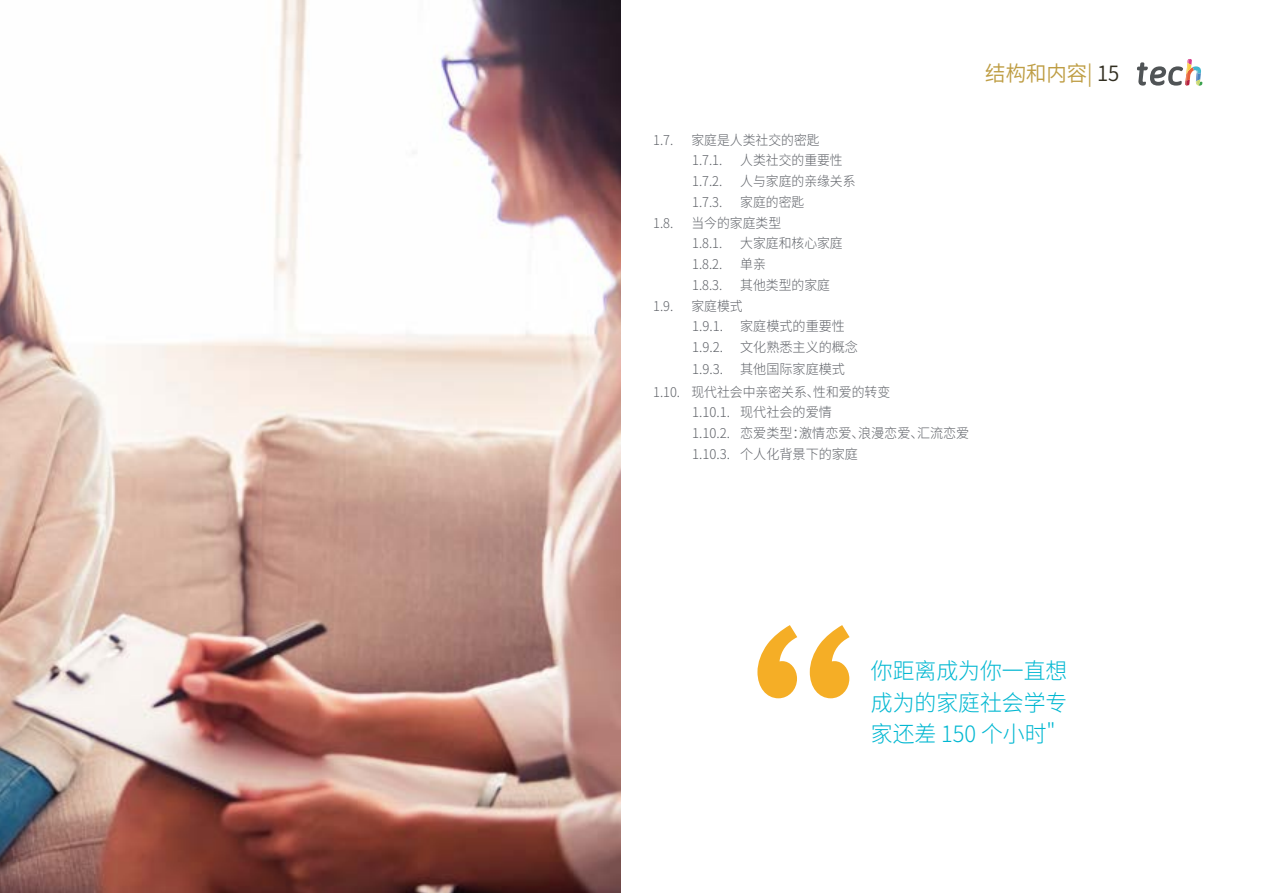
<style>
.page{position:relative;width:1263px;height:893px;background:#fff}
.page>*{position:absolute;margin:0;border:0;box-sizing:border-box;transform-origin:0 0}
.t1{font:300 22.5px/31.5px "Source Han Sans CN";color:#00b7d1;text-align:justify}
.t2{font:21px "Source Han Sans CN";color:#be9d43}
.t3{font:300 13.5px/20.7px "Source Han Sans CN";color:#61646a;scale:.95 1}
.t4{font:300 13.5px/20.7px "Source Han Sans CN";color:#61646a}
.s1{color:#312e20}
</style>
<div class="page">
<svg style="left:1137px;top:59px;width:65px;height:27px"></svg>
<img style="left:0;top:0;width:621px;height:893px">
<svg style="left:757px;top:625px;width:93px;height:73px"></svg>
<h2 class="t2" style="left:985px;top:61px;width:136px">结构和内容| <span class="s1">15</span></h2>
<p class="t3" style="left:653px;top:130px;width:23px">1.7.</p>
<p class="t3" style="left:691px;top:130px;width:136px">家庭是人类社交的密匙<br>1.7.1.</p>
<p class="t3" style="left:740px;top:150px;width:110px">人类社交的重要性</p>
<p class="t3" style="left:692px;top:171px;width:33px">1.7.2.</p>
<p class="t3" style="left:740px;top:171px;width:123px">人与家庭的亲缘关系</p>
<p class="t3" style="left:692px;top:192px;width:33px">1.7.3.</p>
<p class="t3" style="left:740px;top:192px;width:69px">家庭的密匙</p>
<p class="t3" style="left:653px;top:213px;width:23px">1.8.</p>
<p class="t3" style="left:691px;top:213px;width:96px">当今的家庭类型<br>1.8.1.</p>
<p class="t3" style="left:740px;top:233px;width:110px">大家庭和核心家庭</p>
<p class="t3" style="left:692px;top:254px;width:33px">1.8.2.</p>
<p class="t3" style="left:740px;top:254px;width:29px">单亲</p>
<p class="t3" style="left:692px;top:275px;width:33px">1.8.3.</p>
<p class="t3" style="left:740px;top:275px;width:96px">其他类型的家庭</p>
<p class="t3" style="left:653px;top:296px;width:23px">1.9.</p>
<p class="t3" style="left:691px;top:296px;width:56px">家庭模式<br>1.9.1.</p>
<p class="t4" style="left:740px;top:316px;width:106px">家庭模式的重要性</p>
<p class="t4" style="left:692px;top:337px;width:32px">1.9.2.</p>
<p class="t4" style="left:740px;top:337px;width:119px">文化熟悉主义的概念</p>
<p class="t4" style="left:692px;top:359px;width:32px">1.9.3.</p>
<p class="t4" style="left:653px;top:359px;width:239px;line-height:22.2px;text-indent:87px">其他国际家庭模式<br>1.10. 现代社会中亲密关系、性和爱的转变</p>
<p class="t4" style="left:692px;top:402px;width:279px">1.10.1. 现代社会的爱情<br>1.10.2. 恋爱类型：激情恋爱、浪漫恋爱、汇流恋爱<br>1.10.3. 个人化背景下的家庭</p>
<h1 class="t1" style="left:871px;top:656px;width:198px">你距离成为你一直想成为的家庭社会学专家还差 150 个小时"</h1>
</div>
